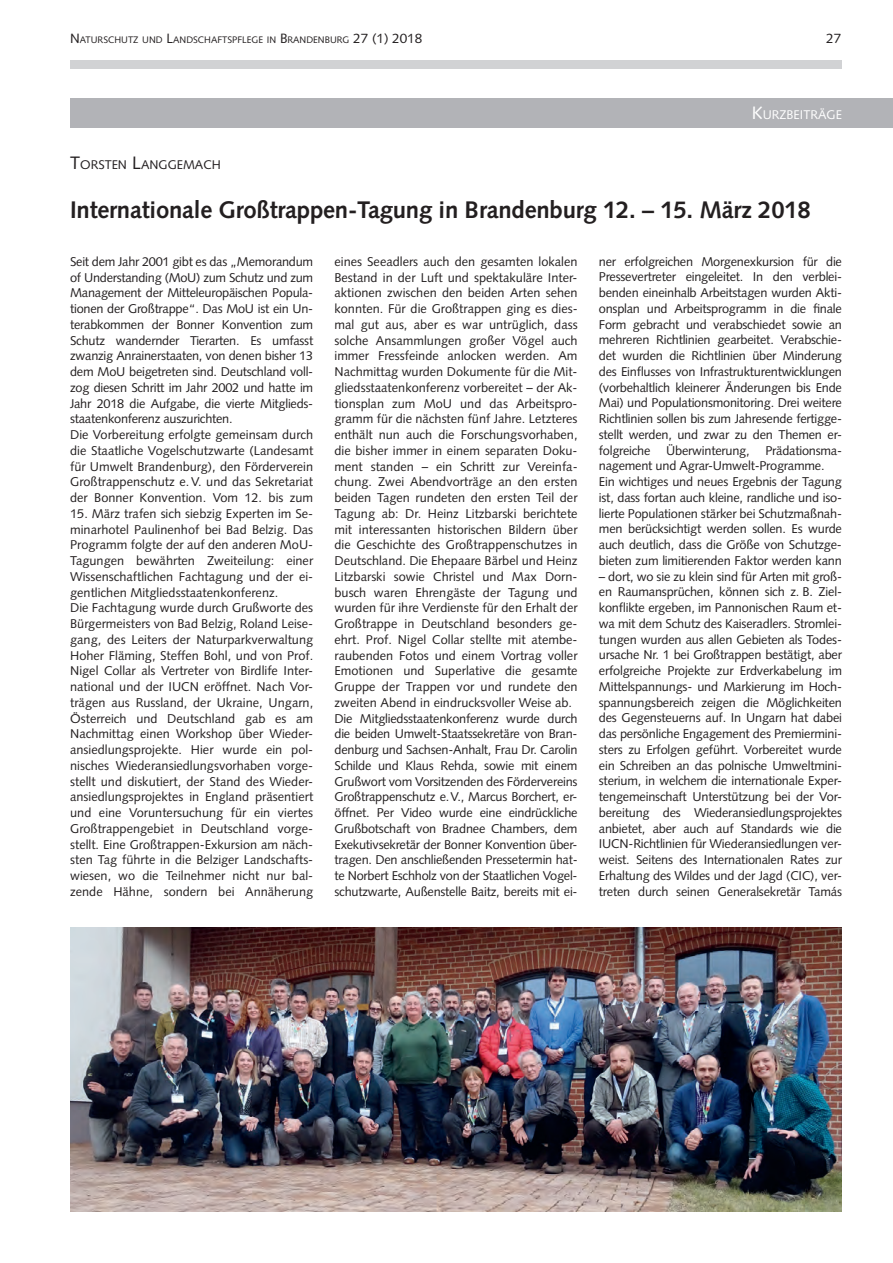
<style>
.page{position:relative;width:893px;height:1263px;background:#fff}
.page>*{position:absolute;margin:0;border:0;box-sizing:border-box;transform-origin:0 0}
.t1{font:700 24px "Syntax LT Std";letter-spacing:-.01em;color:#231f20}
.t2{font:13.5px "Syntax LT Std";color:#231f20}
.t3{font:12.75px/15.8px "Syntax LT Std";color:#231f20}
.t4{font:12.75px/15.8px "Syntax LT Std";letter-spacing:-.02em;color:#231f20}
.t5{font:12.6px "Syntax LT Std";color:#231f20}
.t6{font:12.6px "Syntax LT Std";color:#fff}
.t7{font:9.45px "Syntax LT Std";color:#231f20}
.s1{font-size:13.5px}
.s2{font-size:18px}
</style>
<div class="page">
<div style="left:70px;top:60px;width:772px;height:8px;background:#d1d2d4"></div>
<div style="left:71px;top:98px;width:822px;height:30px;background:#b2b3b7"></div>
<img style="left:70px;top:927px;width:772px;height:284px">
<p class="t7" style="left:70px;top:34px;width:354px"><span class="s1">N</span>ATURSCHUTZ UN D <span class="s1">L</span>AN DSCHAFTSPFLEGE IN <span class="s1">B</span>RAN DENBURG <span class="s1">27 (1) 2018</span></p>
<p class="t2" style="left:826px;top:30px;width:17px">27</p>
<p class="t6" style="left:752px;top:108px;width:92px"><span class="s2">K</span>URZBEITRÄGE</p>
<p class="t5" style="left:70px;top:157px;width:152px"><span class="s2">T</span>ORSTEN <span class="s2">L</span>AN GGEMACH</p>
<h1 class="t1" style="left:70px;top:196px;width:742px">Internationale Großtrappen-Tagung in Brandenburg 12. – 15. März 2018</h1>
<p class="t4" style="left:70px;top:254px;width:245px">Seit dem Jahr 2001 gibt es das „Memorandum of Understanding (MoU) zum Schutz und zum Management der Mitteleuropäischen Popula&shy;tionen der Großtrappe“. Das MoU ist ein Un&shy;terabkommen der Bonner Konvention zum Schutz wandernder Tierarten. Es umfasst zwanzig Anrainerstaaten, von denen bisher 13 dem MoU beigetreten sind. Deutschland voll&shy;zog diesen Schritt im Jahr 2002 und hatte im Jahr 2018 die Aufgabe, die vierte Mitglieds&shy;staatenkonferenz auszurichten.<br>Die Vorbereitung erfolgte gemeinsam durch die Staatliche Vogelschutzwarte (Landesamt für Umwelt Brandenburg), den Förderverein Großtrappenschutz e.V. und das Sekretariat der Bonner Konvention. Vom 12. bis zum</p>
<p class="t3" style="left:70px;top:506px;width:245px">15. März trafen sich siebzig Experten im Se&shy;minarhotel Paulinenhof bei Bad Belzig. Das Programm folgte der auf den anderen MoU-Tagungen bewährten Zweiteilung: einer Wissenschaftlichen Fachtagung und der ei&shy;gentlichen Mitgliedsstaatenkonferenz.<br>Die Fachtagung wurde durch Grußworte des Bürgermeisters von Bad Belzig, Roland Leise&shy;gang, des Leiters der Naturparkverwaltung Hoher Fläming, Steffen Bohl, und von Prof.<br>Nigel Collar als Vertreter von Birdlife Inter&shy;national und der IUCN eröffnet. Nach Vor&shy;trägen aus Russland, der Ukraine, Ungarn, Österreich und Deutschland gab es am Nachmittag einen Workshop über Wieder&shy;ansiedlungsprojekte. Hier wurde ein pol&shy;nisches Wiederansiedlungsvorhaben vorge&shy;stellt und diskutiert, der Stand des Wieder&shy;ansiedlungsprojektes in England präsentiert und eine Voruntersuchung für ein viertes Großtrappengebiet in Deutschland vorge&shy;stellt. Eine Großtrappen-Exkursion am näch&shy;sten Tag führte in die Belziger Landschafts&shy;wiesen, wo die Teilnehmer nicht nur bal&shy;zende Hähne, sondern bei Annäherung</p>
<p class="t3" style="left:334px;top:254px;width:245px">eines Seeadlers auch den gesamten lokalen Bestand in der Luft und spektakuläre Inter&shy;aktionen zwischen den beiden Arten sehen konnten. Für die Großtrappen ging es dies&shy;mal gut aus, aber es war untrüglich, dass solche Ansammlungen großer Vögel auch immer Fressfeinde anlocken werden. Am Nachmittag wurden Dokumente für die Mit&shy;gliedsstaatenkonferenz vorbereitet – der Ak&shy;tionsplan zum MoU und das Arbeitspro&shy;gramm für die nächsten fünf Jahre. Letzteres enthält nun auch die Forschungsvorhaben, die bisher immer in einem separaten Doku&shy;ment standen – ein Schritt zur Vereinfa&shy;chung. Zwei Abendvorträge an den ersten beiden Tagen rundeten den ersten Teil der Tagung ab: Dr. Heinz Litzbarski berichtete mit interessanten historischen Bildern über die Geschichte des Großtrappenschutzes in Deutschland. Die Ehepaare Bärbel und Heinz Litzbarski sowie Christel und Max Dorn&shy;busch waren Ehrengäste der Tagung und wurden für ihre Verdienste für den Erhalt der Großtrappe in Deutschland besonders ge&shy;ehrt. Prof. Nigel Collar stellte mit atembe&shy;raubenden Fotos und einem Vortrag voller Emotionen und Superlative die gesamte Gruppe der Trappen vor und rundete den zweiten Abend in eindrucksvoller Weise ab.<br>Die Mitgliedsstaatenkonferenz wurde durch die beiden Umwelt-Staatssekretäre von Bran&shy;denburg und Sachsen-Anhalt, Frau Dr. Carolin Schilde und Klaus Rehda, sowie mit einem Grußwort vom Vorsitzenden des Fördervereins Großtrappenschutz e.V., Marcus Borchert, er&shy;öffnet. Per Video wurde eine eindrückliche Grußbotschaft von Bradnee Chambers, dem Exekutivsekretär der Bonner Konvention über&shy;tragen. Den anschließenden Pressetermin hat&shy;te Norbert Eschholz von der Staatlichen Vogel&shy;schutzwarte, Außenstelle Baitz, bereits mit ei-</p>
<p class="t4" style="left:599px;top:253px;width:245px">ner erfolgreichen Morgenexkursion für die Pressevertreter eingeleitet. In den verblei&shy;benden eineinhalb Arbeitstagen wurden Akti&shy;onsplan und Arbeitsprogramm in die finale Form gebracht und verabschiedet sowie an mehreren Richtlinien gearbeitet. Verabschie&shy;det wurden die Richtlinien über Minderung des Einflusses von Infrastrukturentwicklungen (vorbehaltlich kleinerer Änderungen bis Ende Mai) und Populationsmonitoring. Drei weitere Richtlinien sollen bis zum Jahresende fertigge&shy;stellt werden, und zwar zu den Themen er&shy;folgreiche Überwinterung, Prädationsma&shy;nagement und Agrar-Umwelt-Programme.<br>Ein wichtiges und neues Ergebnis der Tagung ist, dass fortan auch kleine, randliche und iso&shy;lierte Populationen stärker bei Schutzmaßnah&shy;men berücksichtigt werden sollen. Es wurde auch deutlich, dass die Größe von Schutzge&shy;bieten zum limitierenden Faktor werden kann</p>
<p class="t3" style="left:599px;top:568px;width:245px;text-align:justify">– dort, wo sie zu klein sind für Arten mit groß&shy;en Raumansprüchen, können sich z. B. Ziel&shy;konflikte ergeben, im Pannonischen Raum et&shy;wa mit dem Schutz des Kaiseradlers. Stromlei&shy;tungen wurden aus allen Gebieten als Todes&shy;ursache Nr. 1 bei Großtrappen bestätigt, aber erfolgreiche Projekte zur Erdverkabelung im Mittelspannungs- und Markierung im Hoch&shy;spannungsbereich zeigen die Möglichkeiten des Gegensteuerns auf. In Ungarn hat dabei das persönliche Engagement des Premiermini&shy;sters zu Erfolgen geführt. Vorbereitet wurde ein Schreiben an das polnische Umweltmini&shy;sterium, in welchem die internationale Exper&shy;tengemeinschaft Unterstützung bei der Vor&shy;bereitung des Wiederansiedlungsprojektes anbietet, aber auch auf Standards wie die IUCN-Richtlinien für Wiederansiedlungen ver&shy;weist. Seitens des Internationalen Rates zur Erhaltung des Wildes und der Jagd (CIC), ver&shy;treten durch seinen Generalsekretär Tamás</p>
</div>
